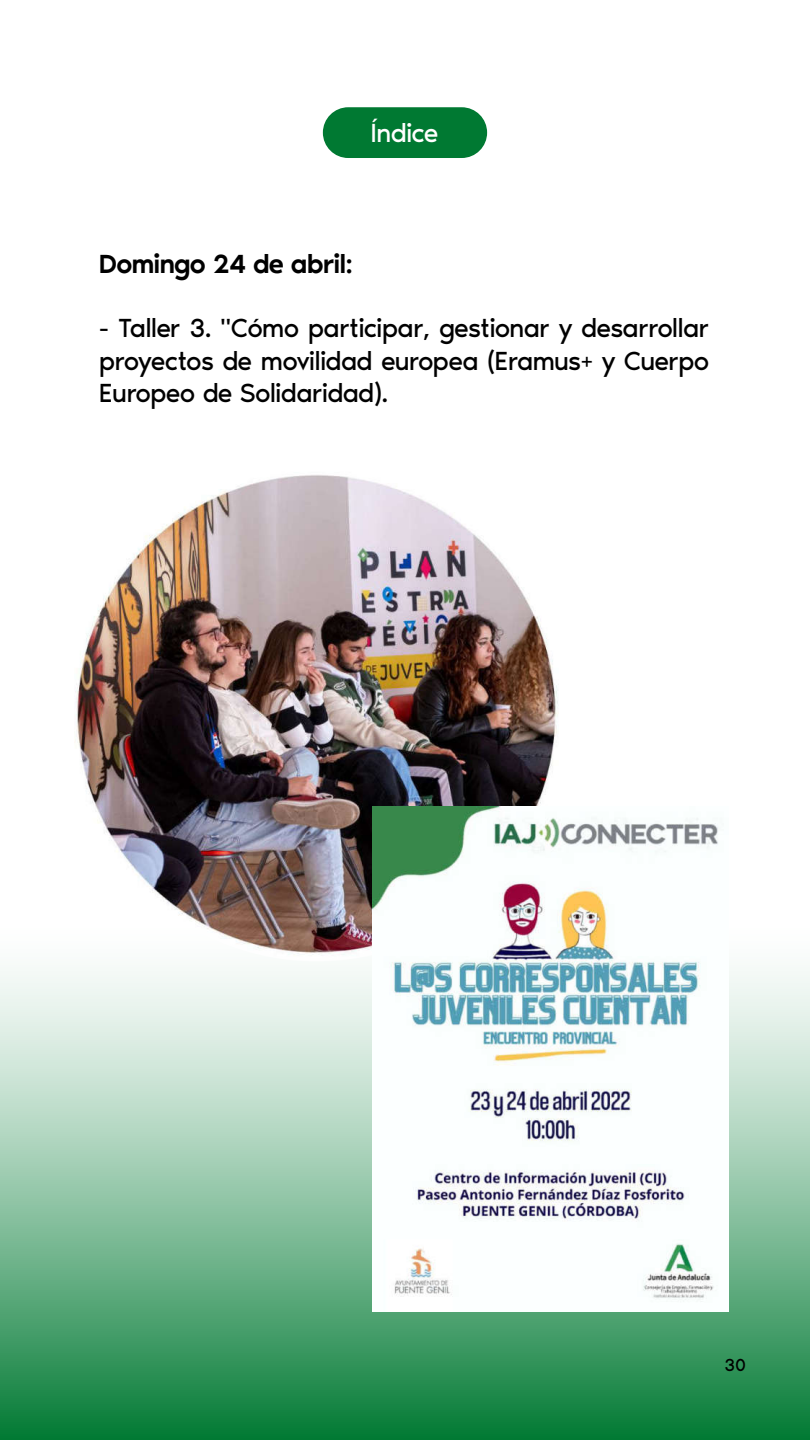
<style>
.page{position:relative;width:810px;height:1440px;background:#fff}
.page>*{position:absolute;margin:0;border:0;box-sizing:border-box;transform-origin:0 0}
.t1{font:27px/32.4px "Noir Pro";letter-spacing:-.035em;color:#000;text-align:justify}
.t2{font:500 27px "Noir Pro";letter-spacing:-.035em;color:#000}
.t3{font:27px "Noir Pro";letter-spacing:-.035em;color:#fff}
.t4{font:18px "Noir Pro";color:#000}
</style>
<div class="page">
<div style="left:0;top:922px;width:810px;height:518px;background:linear-gradient(to bottom,#fff,#10813f)"></div>
<img style="left:0;top:475px;width:558px;height:487px">
<div style="left:323px;top:107px;width:164px;height:51px;background:#007932;border-radius:25px"></div>
<img style="left:372px;top:806px;width:357px;height:505px">
<p class="t3" style="left:371px;top:119px;width:70px">Índice</p>
<p class="t2" style="left:99px;top:251px;width:255px">Domingo 24 de abril:</p>
<p class="t1" style="left:99px;top:313px;width:612px">- Taller 3. "Cómo participar, gestionar y desarrollar proyectos de movilidad europea (Eramus+ y Cuerpo Europeo de Solidaridad).</p>
<p class="t4" style="left:725px;top:1357px;width:23px">30</p>
</div>
